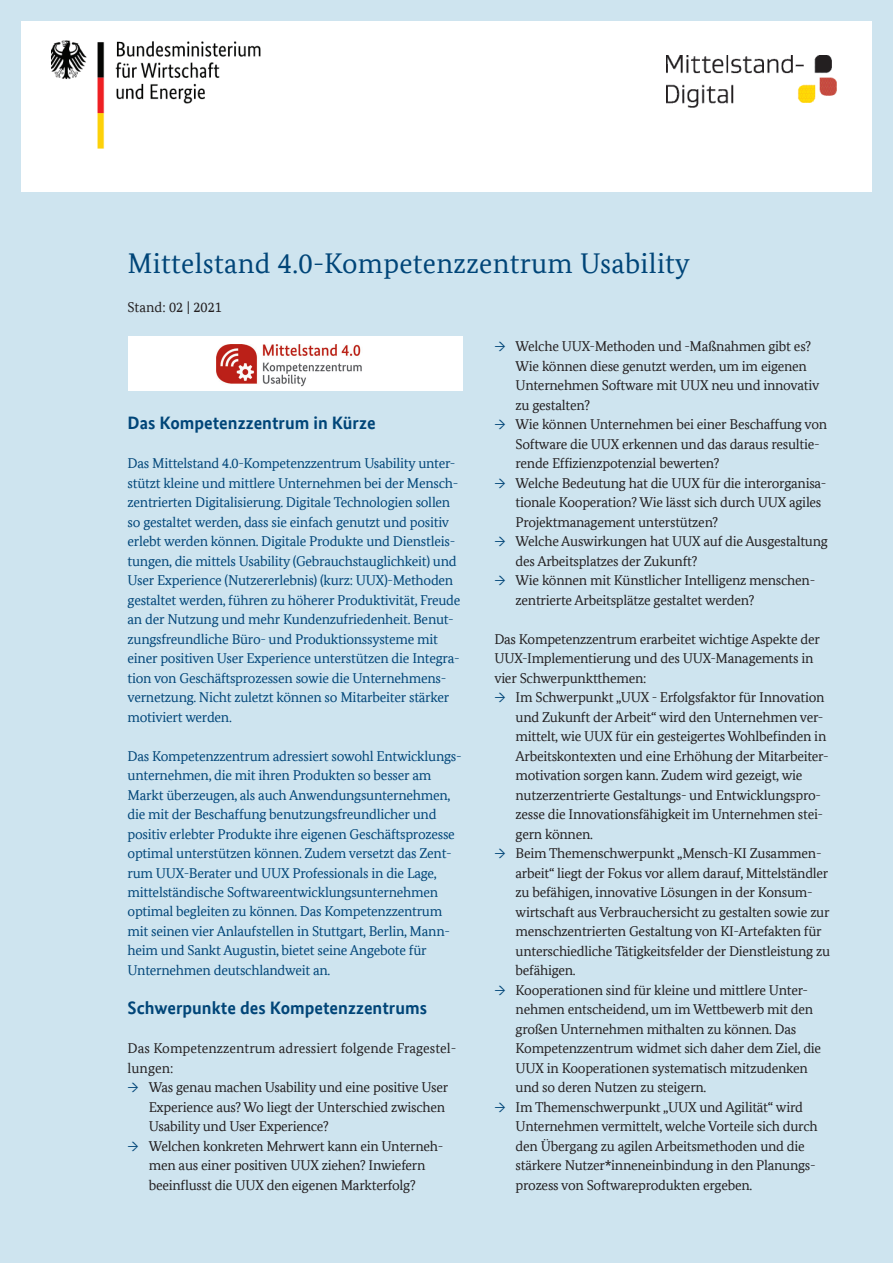
<style>
.page{position:relative;width:893px;height:1263px;background:#cee4ef}
.page>*{position:absolute;margin:0;border:0;box-sizing:border-box;transform-origin:0 0}
.t1{font:28.5px "Bundes Serif Office";letter-spacing:.01em;color:#004578}
.t2{font:700 18px "Bundes Sans Office";color:#004578}
.LI_Pfeil{font:14.25px/19.5px "Bundes Serif Office";letter-spacing:-.02em;color:#231f20}
.t3{font:14.25px/19.5px "Bundes Serif Office";letter-spacing:-.02em;color:#004578}
.LI_Pfeil-2{font:14.25px/19.5px "Bundes Serif Office";color:#231f20}
.s1{color:#004578}
</style>
<div class="page">
<div style="left:21px;top:21px;width:851px;height:170px;background:#fff"></div>
<img style="left:51px;top:40px;width:210px;height:109px">
<img style="left:666px;top:56px;width:170px;height:52px">
<div style="left:128px;top:336px;width:335px;height:54px;background:#fff"></div>
<img style="left:216px;top:344px;width:146px;height:43px">
<h1 class="t1" style="left:128px;top:247px;width:564px">Mittelstand 4.0-Kompetenzzentrum Usability</h1>
<p class="LI_Pfeil-2" style="left:128px;top:297px;width:96px">Stand: 02 | 2021</p>
<p class="LI_Pfeil" style="left:494px;top:336px;width:318px;text-align:right"><span class="s1">→</span> Welche UUX-Methoden und -Maßnahmen gibt es?<br>Wie können diese genutzt werden, um im eigenen</p>
<h2 class="t2" style="left:128px;top:412px;width:250px">Das Kompetenzzentrum in Kürze</h2>
<p class="t3" style="left:128px;top:453px;width:334px">Das Mittelstand 4.0-Kompetenzzentrum Usability unter&shy;stützt kleine und mittlere Unternehmen bei der Mensch&shy;zentrierten Digitalisierung. Digitale Technologien sollen so gestaltet werden, dass sie einfach genutzt und positiv erlebt werden können. Digitale Produkte und Dienstleis&shy;tungen, die mittels Usability (Gebrauchstauglichkeit) und User Experience (Nutzererlebnis) (kurz: UUX)-Methoden gestaltet werden, führen zu höherer Produktivität, Freude an der Nutzung und mehr Kundenzufriedenheit. Benut&shy;zungsfreundliche Büro- und Produktionssysteme mit einer positiven User Experience unterstützen die Integra&shy;tion von Geschäftsprozessen sowie die Unternehmens&shy;vernetzung. Nicht zuletzt können so Mitarbeiter stärker motiviert werden.</p>
<p class="t3" style="left:128px;top:746px;width:336px">Das Kompetenzzentrum adressiert sowohl Entwicklungs&shy;unternehmen, die mit ihren Produkten so besser am Markt überzeugen, als auch Anwendungsunternehmen, die mit der Beschaffung benutzungsfreundlicher und positiv erlebter Produkte ihre eigenen Geschäftsprozesse optimal unterstützen können. Zudem versetzt das Zent&shy;rum UUX-Berater und UUX Professionals in die Lage, mittelständische Softwareentwicklungsunternehmen optimal begleiten zu können. Das Kompetenzzentrum mit seinen vier Anlaufstellen in Stuttgart, Berlin, Mann&shy;heim und Sankt Augustin, bietet seine Angebote für Unternehmen deutschlandweit an.</p>
<h2 class="t2" style="left:128px;top:997px;width:301px">Schwerpunkte des Kompetenzzentrums</h2>
<p class="LI_Pfeil-2" style="left:128px;top:1038px;width:330px">Das Kompetenzzentrum adressiert folgende Fragestel&shy;lungen:</p>
<p class="LI_Pfeil" style="left:149px;top:1077px;width:301px;text-indent:-21px"><span class="s1">→</span> Was genau machen Usability und eine positive User<br>Experience aus? Wo liegt der Unterschied zwischen<br>Usability und User Experience?</p>
<p class="LI_Pfeil" style="left:128px;top:1136px;width:317px;text-align:center"><span class="s1">→</span> Welchen konkreten Mehrwert kann ein Unterneh&shy;men aus einer positiven UUX ziehen? Inwiefern beeinflusst die UUX den eigenen Markterfolg?</p>
<p class="LI_Pfeil" style="left:516px;top:375px;width:305px">Unternehmen Software mit UUX neu und innovativ zu gestalten?</p>
<p class="LI_Pfeil" style="left:516px;top:414px;width:313px;text-indent:-21px"><span class="s1">→</span> Wie können Unternehmen bei einer Beschaffung von<br>Software die UUX erkennen und das daraus resultie&shy;rende Effizienzpotenzial bewerten?</p>
<p class="LI_Pfeil" style="left:516px;top:473px;width:312px;text-indent:-21px"><span class="s1">→</span> Welche Bedeutung hat die UUX für die interorganisa&shy;tionale Kooperation? Wie lässt sich durch UUX agiles<br>Projektmanagement unterstützen?</p>
<p class="LI_Pfeil" style="left:516px;top:531px;width:314px;text-indent:-21px"><span class="s1">→</span> Welche Auswirkungen hat UUX auf die Ausgestaltung des Arbeitsplatzes der Zukunft?</p>
<p class="LI_Pfeil" style="left:516px;top:570px;width:301px;text-indent:-21px"><span class="s1">→</span> Wie können mit Künstlicher Intelligenz menschen&shy;zentrierte Arbeitsplätze gestaltet werden?</p>
<p class="LI_Pfeil" style="left:494px;top:629px;width:327px">Das Kompetenzzentrum erarbeitet wichtige Aspekte der<br>UUX-Implementierung und des UUX-Managements in vier Schwerpunktthemen:</p>
<p class="LI_Pfeil" style="left:516px;top:687px;width:314px;text-indent:-21px"><span class="s1">→</span> Im Schwerpunkt „UUX - Erfolgsfaktor für Innovation und Zukunft der Arbeit“ wird den Unternehmen ver&shy;mittelt, wie UUX für ein gesteigertes Wohlbefinden in Arbeitskontexten und eine Erhöhung der Mitarbeiter&shy;motivation sorgen kann. Zudem wird gezeigt, wie nutzerzentrierte Gestaltungs- und Entwicklungspro&shy;zesse die Innovationsfähigkeit im Unternehmen stei&shy;gern können.</p>
<p class="LI_Pfeil" style="left:516px;top:843px;width:316px;text-indent:-21px"><span class="s1">→</span> Beim Themenschwerpunkt „Mensch-KI Zusammen&shy;arbeit“ liegt der Fokus vor allem darauf, Mittelständler zu befähigen, innovative Lösungen in der Konsum&shy;wirtschaft aus Verbrauchersicht zu gestalten sowie zur menschzentrierten Gestaltung von KI-Artefakten für unterschiedliche Tätigkeitsfelder der Dienstleistung zu befähigen.</p>
<p class="LI_Pfeil" style="left:516px;top:980px;width:307px;text-indent:-21px"><span class="s1">→</span> Kooperationen sind für kleine und mittlere Unter&shy;nehmen entscheidend, um im Wettbewerb mit den großen Unternehmen mithalten zu können. Das Kompetenzzentrum widmet sich daher dem Ziel, die UUX in Kooperationen systematisch mitzudenken und so deren Nutzen zu steigern.</p>
<p class="LI_Pfeil" style="left:516px;top:1097px;width:304px;text-indent:-21px"><span class="s1">→</span> Im Themenschwerpunkt „UUX und Agilität“ wird Unternehmen vermittelt, welche Vorteile sich durch den Übergang zu agilen Arbeitsmethoden und die stärkere Nutzer*inneneinbindung in den Planungs&shy;prozess von Softwareprodukten ergeben.</p>
</div>
